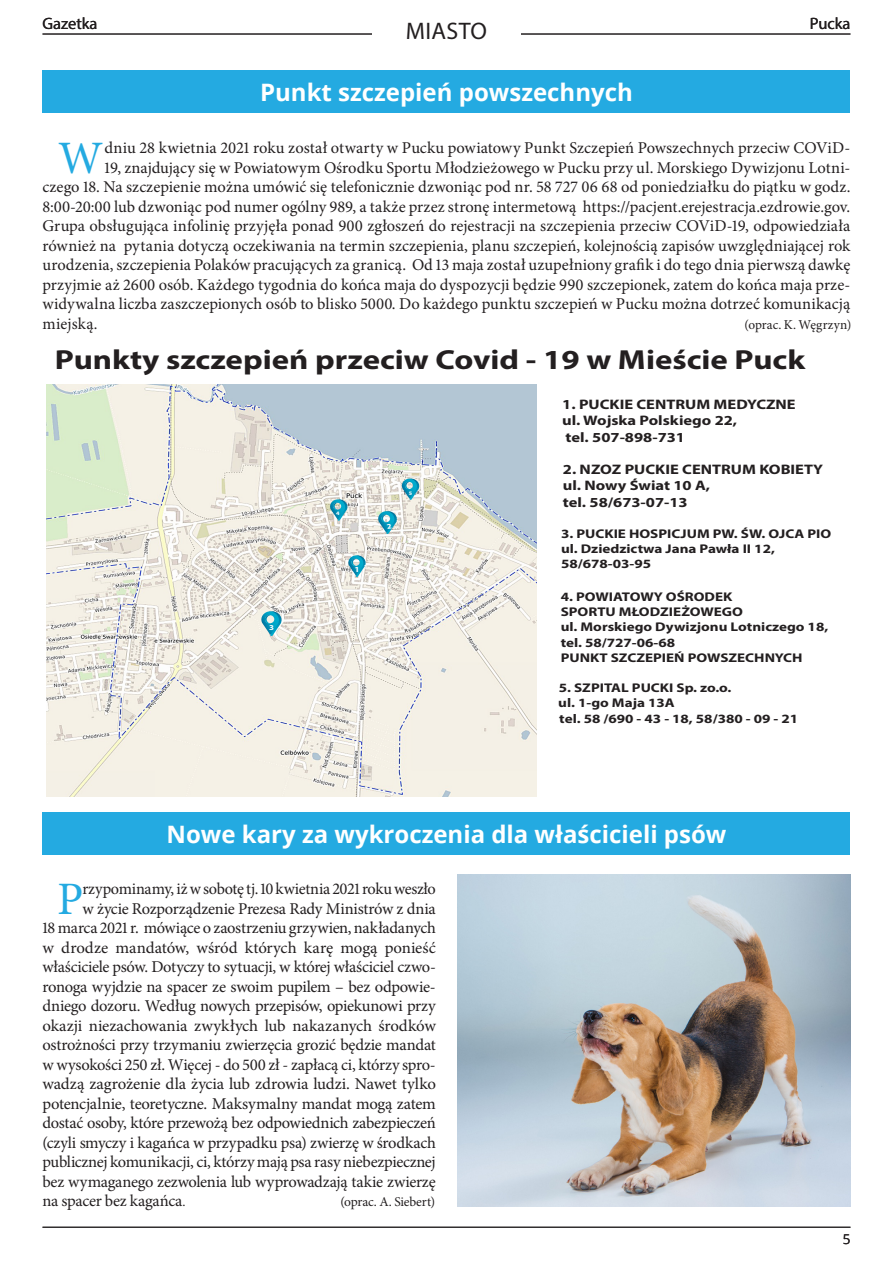
<style>
.page{position:relative;width:893px;height:1263px;background:#fff}
.page>*{position:absolute;margin:0;border:0;box-sizing:border-box;transform-origin:0 0}
.body_z{font:46.5px "Minion Pro";color:#24aae1}
.t1{font:700 27.6px "Myriad Pro";color:#231f20;scale:1.19 1}
.t2{font:700 24px "Open Sans";color:#fff}
.t3{font:24px "Myriad Pro";letter-spacing:.01em;color:#231f20}
.body_z-2{font:16.5px "Minion Pro";letter-spacing:-.005em;color:#231f20}
.t4{font:16.5px "Myriad Pro";color:#231f20}
.t5{font:700 13.8px/16.6px "Myriad Pro";color:#231f20;scale:1.19 1}
.body_z-3{font:13.5px "Minion Pro";letter-spacing:-.005em;color:#231f20}
.t6{font:13.5px "Open Sans";color:#231f20}
.t7{font:700 12.6px/15.1px "Myriad Pro";color:#231f20;scale:1.19 1}
.t8{font:700 7.8px "Myriad Pro";color:#fff;scale:1.19 1}
.t9{font:700 7.5px "Myriad Pro";color:#fff;scale:1.19 1}
.t10{font:700 6.15px "Myriad Pro";color:#fff;scale:1.19 1}
.t11{font:700 5.25px "Myriad Pro";color:#fff;scale:1.19 1}
.t12{font:700 4.95px "Myriad Pro";color:#fff;scale:1.63 1}
.s1{font-size:13.5px}
</style>
<div class="page">
<div style="left:43px;top:70px;width:807px;height:43px;background:#24aae1"></div>
<div style="left:43px;top:813px;width:807px;height:42px;background:#24aae1"></div>
<img style="left:457px;top:875px;width:393px;height:331px">
<img style="left:46px;top:385px;width:491px;height:412px">
<svg style="left:347px;top:555px;width:20px;height:22px"></svg>
<svg style="left:259px;top:611px;width:25px;height:25px"></svg>
<svg style="left:328px;top:499px;width:21px;height:22px"></svg>
<svg style="left:400px;top:479px;width:21px;height:21px"></svg>
<hr style="left:43px;top:34px;width:807px;height:1px;background:#231f20">
<hr style="left:43px;top:1227px;width:807px;height:1px;background:#231f20">
<div style="left:372px;top:21px;width:149px;height:22px;background:#fff"></div>
<svg style="left:376px;top:511px;width:23px;height:23px"></svg>
<p class="t4" style="left:43px;top:14px;width:57px">Gazetka</p>
<h3 class="t3" style="left:376px;top:16px;width:142px">WYDARZENIA</h3>
<p class="t4" style="left:810px;top:14px;width:42px">Pucka</p>
<h3 class="t3" style="left:406px;top:16px;width:83px">MIASTO</h3>
<p class="t2" style="left:260px;top:75px;width:374px">Punkt szczepień powszechnych</p>
<p class="body_z" style="left:58px;top:127px;width:47px">W</p>
<p class="body_z-2" style="left:105px;top:137px;width:747px">dniu 28 kwietnia 2021 roku został otwarty w Pucku powiatowy Punkt Szczepień Powszechnych przeciw COViD-</p>
<p class="body_z-2" style="left:105px;top:156px;width:747px">19, znajdujący się w Powiatowym Ośrodku Sportu Młodzieżowego w Pucku przy ul. Morskiego Dywizjonu Lotni-</p>
<p class="body_z-2" style="left:43px;top:176px;width:809px">czego 18. Na szczepienie można umówić się telefonicznie dzwoniąc pod nr. 58 727 06 68 od poniedziałku do piątku w godz.</p>
<p class="body_z-2" style="left:43px;top:195px;width:809px">8:00-20:00 lub dzwoniąc pod numer ogólny 989, a także przez stronę intermetową https://pacjent.erejestracja.ezdrowie.gov.</p>
<p class="body_z-2" style="left:43px;top:215px;width:809px">Grupa obsługująca infolinię przyjęła ponad 900 zgłoszeń do rejestracji na szczepienia przeciw COViD-19, odpowiedziała</p>
<p class="body_z-2" style="left:43px;top:234px;width:809px">również na pytania dotyczą oczekiwania na termin szczepienia, planu szczepień, kolejnością zapisów uwzględniającej rok</p>
<p class="body_z-2" style="left:43px;top:254px;width:809px">urodzenia, szczepienia Polaków pracujących za granicą. Od 13 maja został uzupełniony grafik i do tego dnia pierwszą dawkę</p>
<p class="body_z-2" style="left:43px;top:273px;width:809px">przyjmie aż 2600 osób. Każdego tygodnia do końca maja do dyspozycji będzie 990 szczepionek, zatem do końca maja prze-</p>
<p class="body_z-2" style="left:43px;top:293px;width:809px">widywalna liczba zaszczepionych osób to blisko 5000. Do każdego punktu szczepień w Pucku można dotrzeć komunikacją</p>
<p class="body_z-2" style="left:43px;top:312px;width:56px">miejską.</p>
<p class="body_z-3" style="left:745px;top:315px;width:108px">(oprac. K. Węgrzyn)</p>
<p class="t1" style="left:55px;top:341px;width:632px">Punkty szczepień przeciw Covid - 19 w Mieście Puck</p>
<p class="t5" style="left:562px;top:395px;width:198px">1. PUCKIE CENTRUM MEDYCZNE ul. Wojska Polskiego 22,<br>tel. 507-898-731</p>
<p class="t5" style="left:563px;top:460px;width:220px">2. NZOZ PUCKIE CENTRUM KOBIETY ul. Nowy Świat 10 A,<br>tel. 58/673-07-13</p>
<p class="t7" style="left:561px;top:526px;width:229px">3. PUCKIE HOSPICJUM PW. ŚW. OJCA PIO ul. Dziedzictwa Jana Pawła II 12,<br>58/678-03-95</p>
<p class="t7" style="left:561px;top:589px;width:226px">4. POWIATOWY OŚRODEK<br>SPORTU MŁODZIEŻOWEGO<br>ul. Morskiego Dywizjonu Lotniczego 18, tel. 58/727-06-68<br>PUNKT SZCZEPIEŃ POWSZECHNYCH</p>
<p class="t7" style="left:558px;top:679px;width:203px;line-height:15.6px">5. SZPITAL PUCKI Sp. zo.o.<br>ul. 1-go Maja 13A<br>tel. 58 /690 - 43 - 18, 58/380 - 09 - 21</p>
<p class="t11" style="left:409px;top:490px;width:4px">5</p>
<p class="t11" style="left:336px;top:510px;width:4px">4</p>
<p class="t10" style="left:364px;top:563px;width:5px">1</p>
<p class="t8" style="left:354px;top:565px;width:6px">1</p>
<p class="t12" style="left:241px;top:588px;width:4px">2</p>
<p class="t9" style="left:269px;top:623px;width:6px">3</p>
<p class="t2" style="left:167px;top:817px;width:561px">Nowe kary za wykroczenia dla właścicieli psów</p>
<p class="body_z" style="left:57px;top:868px;width:28px">P</p>
<p class="body_z-2" style="left:82px;top:878px;width:355px">rzypominamy, iż w sobotę tj. 10 kwietnia 2021 roku weszło</p>
<p class="body_z-2" style="left:82px;top:897px;width:355px">w życie Rozporządzenie Prezesa Rady Ministrów z dnia</p>
<p class="body_z-2" style="left:43px;top:917px;width:395px">18 marca 2021 r. mówiące o zaostrzeniu grzywien, nakładanych</p>
<p class="body_z-2" style="left:43px;top:936px;width:395px">w drodze mandatów, wśród których karę mogą ponieść</p>
<p class="body_z-2" style="left:43px;top:956px;width:395px">właściciele psów. Dotyczy to sytuacji, w której właściciel czwo-</p>
<p class="body_z-2" style="left:43px;top:975px;width:395px">ronoga wyjdzie na spacer ze swoim pupilem – bez odpowie-</p>
<p class="body_z-2" style="left:43px;top:995px;width:395px">dniego dozoru. Według nowych przepisów, opiekunowi przy</p>
<p class="body_z-2" style="left:43px;top:1014px;width:395px">okazji niezachowania zwykłych lub nakazanych środków</p>
<p class="body_z-2" style="left:43px;top:1034px;width:395px">ostrożności przy trzymaniu zwierzęcia grozić będzie mandat</p>
<p class="body_z-2" style="left:43px;top:1053px;width:395px">w wysokości 250 zł. Więcej - do 500 zł - zapłacą ci, którzy spro-</p>
<p class="body_z-2" style="left:43px;top:1073px;width:395px">wadzą zagrożenie dla życia lub zdrowia ludzi. Nawet tylko</p>
<p class="body_z-2" style="left:43px;top:1092px;width:395px">potencjalnie, teoretyczne. Maksymalny mandat mogą zatem</p>
<p class="body_z-2" style="left:43px;top:1112px;width:395px">dostać osoby, które przewożą bez odpowiednich zabezpieczeń</p>
<p class="body_z-2" style="left:43px;top:1131px;width:395px">(czyli smyczy i kagańca w przypadku psa) zwierzę w środkach</p>
<p class="body_z-2" style="left:43px;top:1151px;width:395px">publicznej komunikacji, ci, którzy mają psa rasy niebezpiecznej</p>
<p class="body_z-2" style="left:43px;top:1170px;width:395px">bez wymaganego zezwolenia lub wyprowadzają takie zwierzę</p>
<p class="body_z-2" style="left:43px;top:1190px;width:145px">na spacer bez kagańca<span class="s1">.</span></p>
<p class="body_z-3" style="left:340px;top:1193px;width:96px">(oprac. A. Siebert)</p>
<p class="t6" style="left:843px;top:1229px;width:9px">5</p>
</div>
